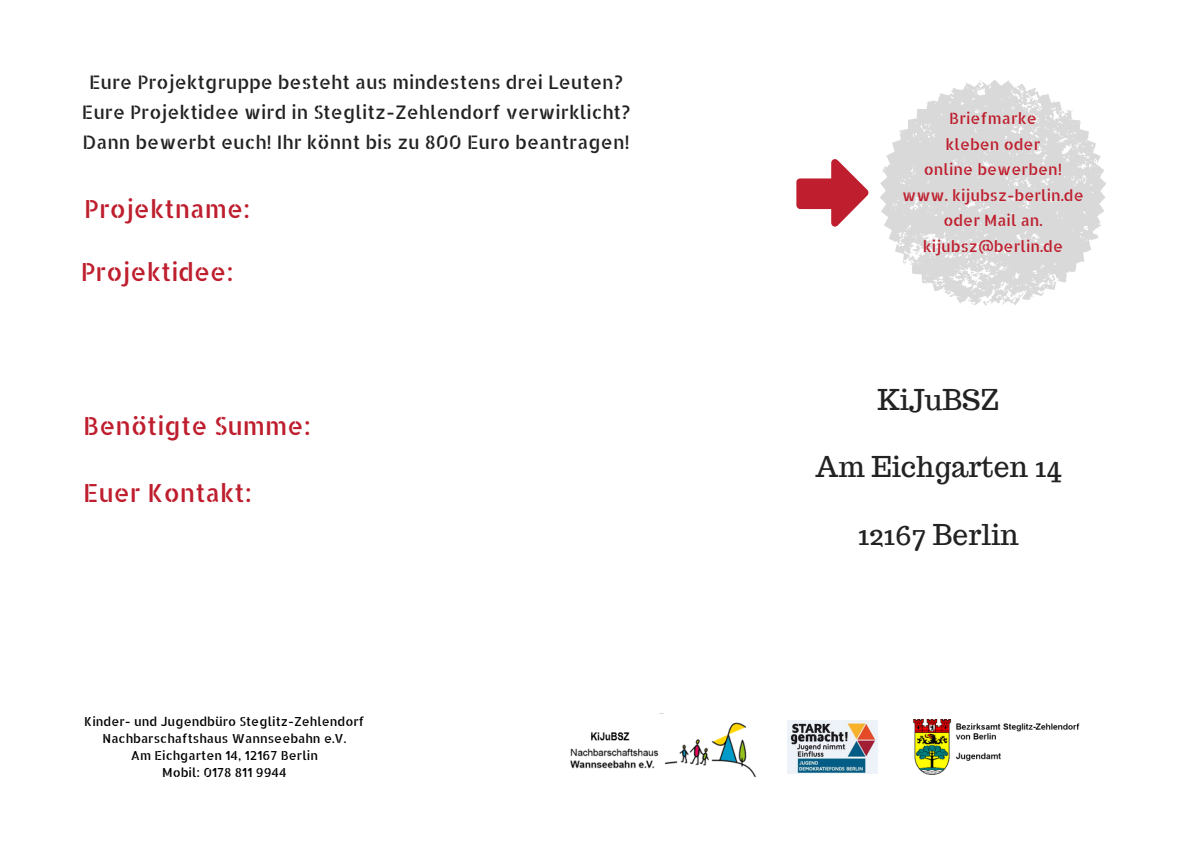
<style>
.page{position:relative;width:1191px;height:842px;background:#fff}
.page>*{position:absolute;margin:0;border:0;box-sizing:border-box;transform-origin:0 0}
.t1{font:28.1px "Trocchi";color:#222}
.t2{font:25px "Allerta Stencil";color:#be1e2d}
.t3{font:18.7px/30px "Allerta Stencil";color:#222;text-align:center}
.t4{font:15.6px/25.5px "Allerta Stencil";color:#be1e2d;text-align:center}
.t5{font:12.5px/17.3px "Allerta Stencil";color:#000;text-align:center}
</style>
<div class="page">
<img style="left:787px;top:720px;width:90px;height:54px">
<img style="left:570px;top:722px;width:186px;height:55px">
<img style="left:913px;top:720px;width:167px;height:54px">
<svg style="left:880px;top:80px;width:226px;height:226px;fill:#d9d9d9"></svg>
<svg style="left:796px;top:159px;width:72px;height:68px"></svg>
<p class="t3" style="left:82px;top:66px;width:550px">Eure Projektgruppe besteht aus mindestens drei Leuten?<br>Eure Projektidee wird in Steglitz-Zehlendorf verwirklicht?<br>Dann bewerbt euch! Ihr könnt bis zu 800 Euro beantragen!</p>
<h2 class="t2" style="left:84px;top:192px;width:168px">Projektname:</h2>
<h2 class="t2" style="left:81px;top:256px;width:154px">Projektidee:</h2>
<h2 class="t2" style="left:83px;top:409px;width:229px">Benötigte Summe:</h2>
<h2 class="t2" style="left:83px;top:476px;width:170px">Euer Kontakt:</h2>
<p class="t5" style="left:84px;top:712px;width:282px">Kinder- und Jugendbüro Steglitz-Zehlendorf Nachbarschaftshaus Wannseebahn e.V.<br>Am Eichgarten 14, 12167 Berlin<br>Mobil: 0178 811 9944</p>
<p class="t4" style="left:902px;top:105px;width:183px">Briefmarke<br>kleben oder<br>online bewerben! www. kijubsz-berlin.de oder Mail an. kijubsz@berlin.de</p>
<h1 class="t1" style="left:877px;top:381px;width:123px">KiJuBSZ</h1>
<h1 class="t1" style="left:815px;top:449px;width:247px">Am Eichgarten 14</h1>
<h1 class="t1" style="left:858px;top:516px;width:162px">12167 Berlin</h1>
</div>
